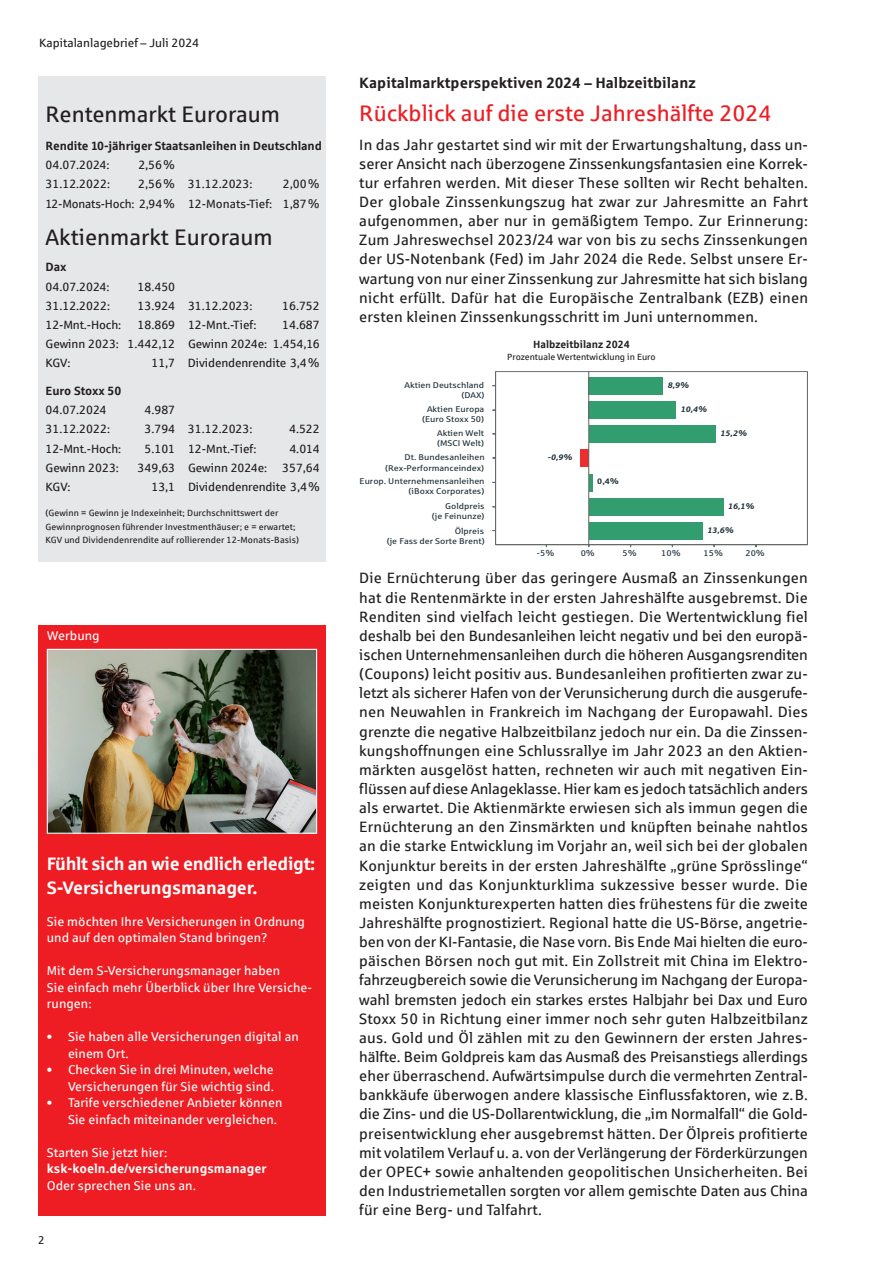
<style>
.page{position:relative;width:893px;height:1263px;background:#fff}
.page>*{position:absolute;margin:0;border:0;box-sizing:border-box;transform-origin:0 0}
.t1{font:22.5px "Sparkasse Rg";color:#231f20}
.t2{font:22.5px "Sparkasse Rg";color:#ee1d23}
.t3{font:700 18px/24px "Sparkasse Rg";letter-spacing:-.02em;color:#fff}
.t4{font:15px/19.2px "Sparkasse Rg";letter-spacing:.01em;color:#231f20;text-align:justify}
.t5{font:700 15px "Sparkasse Rg";color:#231f20}
.t6{font:12.75px/16.5px "Sparkasse Rg";letter-spacing:.005em;color:#fff}
.t7{font:700 12.75px "Sparkasse Rg";letter-spacing:.005em;color:#fff}
.t8{font:12px/19.2px "Sparkasse Rg";color:#231f20;text-align:right}
.t9{font:700 12px "Sparkasse Rg";letter-spacing:-.01em;color:#231f20}
.t10{font:11.25px "Sparkasse Rg";color:#231f20}
.t11{font:700 10.5px "Sparkasse Rg";color:#231f20}
.t12{font:9px/13.5px "Sparkasse Rg";letter-spacing:.01em;color:#231f20}
.t13{font:8.25px/10.1px "Sparkasse Rg";color:#1f2f39;text-align:right;scale:1.1 1}
.t14{font:italic 700 7.95px "Sparkasse Rg";color:#1f2f39;scale:1.1 1}
.t15{font:700 7.95px "Sparkasse Rg";color:#1f2f39;scale:1.1 1}
</style>
<div class="page">
<div style="left:38px;top:625px;width:287px;height:590px;background:#ee1d23"></div>
<img style="left:49px;top:651px;width:266px;height:181px">
<div style="left:47px;top:649px;width:270px;height:185px;border:1px solid #fff"></div>
<div style="left:38px;top:77px;width:287px;height:485px;background:#e6e7e9"></div>
<svg style="left:495px;top:371px;width:313px;height:176px"></svg>
<hr style="left:495px;top:372px;width:1px;height:173px;background:#66696a">
<hr style="left:588px;top:372px;width:1px;height:173px;background:#66696a">
<p class="t8" style="left:39px;top:33px;width:162px">Kapitalanlagebrief – Juli 2024</p>
<h1 class="t1" style="left:46px;top:101px;width:236px">Rentenmarkt Euroraum</h1>
<p class="t9" style="left:46px;top:138px;width:278px">Rendite 10-jähriger Staatsanleihen in Deutschland</p>
<p class="t8" style="left:46px;top:155px;width:65px">04.07.2024:</p>
<p class="t8" style="left:138px;top:155px;width:38px">2,56%</p>
<p class="t8" style="left:46px;top:174px;width:66px">31.12.2022:</p>
<p class="t8" style="left:138px;top:174px;width:116px">2,56% 31.12.2023:</p>
<p class="t8" style="left:46px;top:174px;width:276px">2,00%<br>12-Monats-Hoch: 2,94% 12-Monats-Tief: 1,87%</p>
<h1 class="t1" style="left:46px;top:223px;width:229px">Aktienmarkt Euroraum</h1>
<p class="t9" style="left:46px;top:259px;width:23px">Dax</p>
<p class="t8" style="left:46px;top:276px;width:65px">04.07.2024:</p>
<p class="t8" style="left:138px;top:276px;width:39px">18.450</p>
<p class="t8" style="left:46px;top:296px;width:66px">31.12.2022:</p>
<p class="t8" style="left:138px;top:296px;width:116px">13.924 31.12.2023:</p>
<p class="t8" style="left:282px;top:296px;width:39px">16.752</p>
<p class="t8" style="left:46px;top:315px;width:77px">12-Mnt.-Hoch:</p>
<p class="t8" style="left:138px;top:315px;width:120px">18.869 12-Mnt.-Tief:</p>
<p class="t8" style="left:46px;top:315px;width:276px;text-align:justify;text-indent:237px">14.687<br>Gewinn 2023: 1.442,12 Gewinn 2024e: 1.454,16<br>KGV:</p>
<p class="t8" style="left:151px;top:353px;width:170px">11,7 Dividendenrendite 3,4%</p>
<p class="t9" style="left:46px;top:383px;width:77px">Euro Stoxx 50</p>
<p class="t8" style="left:46px;top:400px;width:62px">04.07.2024</p>
<p class="t8" style="left:144px;top:400px;width:32px">4.987</p>
<p class="t8" style="left:46px;top:419px;width:66px">31.12.2022:</p>
<p class="t8" style="left:144px;top:419px;width:109px">3.794 31.12.2023:</p>
<p class="t8" style="left:289px;top:419px;width:32px">4.522</p>
<p class="t8" style="left:46px;top:438px;width:77px">12-Mnt.-Hoch:</p>
<p class="t8" style="left:144px;top:438px;width:113px">5.101 12-Mnt.-Tief:</p>
<p class="t8" style="left:289px;top:438px;width:32px">4.014</p>
<p class="t8" style="left:46px;top:458px;width:75px">Gewinn 2023:</p>
<p class="t8" style="left:138px;top:458px;width:184px">349,63 Gewinn 2024e: 357,64</p>
<p class="t8" style="left:46px;top:477px;width:27px">KGV:</p>
<p class="t8" style="left:151px;top:477px;width:170px">13,1 Dividendenrendite 3,4%</p>
<p class="t12" style="left:46px;top:506px;width:255px">(Gewinn = Gewinn je Indexeinheit; Durchschnittswert der<br>Gewinnprognosen führender Investmenthäuser; e = erwartet;<br>KGV und Dividendenrendite auf rollierender 12-Monats-Basis)</p>
<p class="t6" style="left:47px;top:627px;width:54px">Werbung</p>
<p class="t3" style="left:47px;top:851px;width:270px">Fühlt sich an wie endlich erledigt:<br>S-Versicherungsmanager.</p>
<p class="t6" style="left:47px;top:913px;width:260px">Sie möchten Ihre Versicherungen in Ordnung und auf den optimalen Stand bringen?</p>
<p class="t6" style="left:47px;top:962px;width:267px">Mit dem S-Versicherungsmanager haben<br>Sie einfach mehr Überblick über Ihre Versiche&shy;rungen:</p>
<p class="t6" style="left:68px;top:1028px;width:232px;text-indent:-21px">• Sie haben alle Versicherungen digital an einem Ort.</p>
<p class="t6" style="left:47px;top:1061px;width:229px;text-align:right">• Checken Sie in drei Minuten, welche<br>Versicherungen für Sie wichtig sind.</p>
<p class="t6" style="left:68px;top:1094px;width:216px;text-indent:-21px">• Tarife verschiedener Anbieter können<br>Sie einfach miteinander vergleichen.</p>
<p class="t6" style="left:47px;top:1144px;width:122px">Starten Sie jetzt hier:</p>
<p class="t7" style="left:47px;top:1161px;width:221px">ksk-koeln.de/versicherungsmanager</p>
<p class="t6" style="left:47px;top:1177px;width:151px">Oder sprechen Sie uns an.</p>
<p class="t10" style="left:38px;top:1233px;width:8px">2</p>
<p class="t5" style="left:359px;top:73px;width:338px">Kapitalmarktperspektiven 2024 – Halbzeitbilanz</p>
<h1 class="t2" style="left:359px;top:100px;width:414px">Rückblick auf die erste Jahreshälfte 2024</h1>
<p class="t4" style="left:359px;top:134px;width:450px">In das Jahr gestartet sind wir mit der Erwartungshaltung, dass un&shy;serer Ansicht nach überzogene Zinssenkungsfantasien eine Korrek&shy;tur erfahren werden. Mit dieser These sollten wir Recht behalten.<br>Der globale Zinssenkungszug hat zwar zur Jahresmitte an Fahrt aufgenommen, aber nur in gemäßigtem Tempo. Zur Erinnerung:<br>Zum Jahreswechsel 2023/24 war von bis zu sechs Zinssenkungen der US-Notenbank (Fed) im Jahr 2024 die Rede. Selbst unsere Er&shy;wartung von nur einer Zinssenkung zur Jahresmitte hat sich bislang nicht erfüllt. Dafür hat die Europäische Zentralbank (EZB) einen ersten kleinen Zinssenkungsschritt im Juni unternommen.</p>
<p class="t13" style="left:405px;top:380px;width:74px;line-height:9.6px">Aktien Deutschland (DAX)</p>
<p class="t13" style="left:422px;top:404px;width:58px">Aktien Europa (Euro Stoxx 50)</p>
<p class="t13" style="left:437px;top:428px;width:44px;line-height:9.6px;text-align:left">Aktien Welt (MSCI Welt)</p>
<p class="t13" style="left:385px;top:452px;width:92px;line-height:10.5px">Dt. Bundesanleihen (Rex-Performanceindex)</p>
<p class="t13" style="left:360px;top:476px;width:115px">Europ. Unternehmensanleihen (iBoxx Corporates)</p>
<p class="t13" style="left:432px;top:501px;width:50px">Goldpreis<br>(je Feinunze)</p>
<p class="t13" style="left:387px;top:525px;width:91px;line-height:10.6px">Ölpreis<br>(je Fass der Sorte Brent)</p>
<p class="t11" style="left:533px;top:338px;width:98px">Halbzeitbilanz 2024</p>
<p class="t12" style="left:507px;top:350px;width:150px">Prozentuale Wertentwicklung in Euro</p>
<p class="t14" style="left:547px;top:452px;width:24px">-0,9%</p>
<p class="t15" style="left:597px;top:477px;width:21px">0,4%</p>
<p class="t14" style="left:667px;top:380px;width:21px">8,9%</p>
<p class="t14" style="left:680px;top:404px;width:26px">10,4%</p>
<p class="t14" style="left:720px;top:428px;width:26px">15,2%</p>
<p class="t14" style="left:728px;top:501px;width:26px">16,1%</p>
<p class="t14" style="left:707px;top:525px;width:26px">13,6%</p>
<p class="t13" style="left:537px;top:548px;width:18px">-5%</p>
<p class="t13" style="left:581px;top:548px;width:15px">0%</p>
<p class="t13" style="left:622px;top:548px;width:15px">5%</p>
<p class="t13" style="left:661px;top:548px;width:19px">10%</p>
<p class="t13" style="left:704px;top:548px;width:19px">15%</p>
<p class="t13" style="left:745px;top:548px;width:19px">20%</p>
<p class="t4" style="left:359px;top:568px;width:450px">Die Ernüchterung über das geringere Ausmaß an Zinssenkungen hat die Rentenmärkte in der ersten Jahreshälfte ausgebremst. Die Renditen sind vielfach leicht gestiegen. Die Wertentwicklung fiel deshalb bei den Bundesanleihen leicht negativ und bei den europä&shy;ischen Unternehmensanleihen durch die höheren Ausgangsrenditen (Coupons) leicht positiv aus. Bundesanleihen profitierten zwar zu&shy;letzt als sicherer Hafen von der Verunsicherung durch die ausgerufe&shy;nen Neuwahlen in Frankreich im Nachgang der Europawahl. Dies grenzte die negative Halbzeitbilanz jedoch nur ein. Da die Zinssen&shy;kungshoffnungen eine Schlussrallye im Jahr 2023 an den Aktien&shy;märkten ausgelöst hatten, rechneten wir auch mit negativen Ein&shy;flüssen auf diese Anlageklasse. Hier kam es jedoch tatsächlich anders als erwartet. Die Aktienmärkte erwiesen sich als immun gegen die Ernüchterung an den Zinsmärkten und knüpften beinahe nahtlos an die starke Entwicklung im Vorjahr an, weil sich bei der globalen Konjunktur bereits in der ersten Jahreshälfte „grüne Sprösslinge“ zeigten und das Konjunkturklima sukzessive besser wurde. Die meisten Konjunkturexperten hatten dies frühestens für die zweite Jahreshälfte prognostiziert. Regional hatte die US-Börse, angetrie&shy;ben von der KI-Fantasie, die Nase vorn. Bis Ende Mai hielten die euro&shy;päischen Börsen noch gut mit. Ein Zollstreit mit China im Elektro&shy;fahrzeugbereich sowie die Verunsicherung im Nachgang der Europa&shy;wahl bremsten jedoch ein starkes erstes Halbjahr bei Dax und Euro Stoxx 50 in Richtung einer immer noch sehr guten Halbzeitbilanz aus. Gold und Öl zählen mit zu den Gewinnern der ersten Jahres&shy;hälfte. Beim Goldpreis kam das Ausmaß des Preisanstiegs allerdings eher überraschend. Aufwärtsimpulse durch die vermehrten Zentral&shy;bankkäufe überwogen andere klassische Einflussfaktoren, wie z.B. die Zins- und die US-Dollarentwicklung, die „im Normalfall“ die Gold&shy;preisentwicklung eher ausgebremst hätten. Der Ölpreis profitierte mit volatilem Verlauf u. a. von der Verlängerung der Förderkürzungen der OPEC+ sowie anhaltenden geopolitischen Unsicherheiten. Bei den Industriemetallen sorgten vor allem gemischte Daten aus China für eine Berg- und Talfahrt.</p>
</div>
